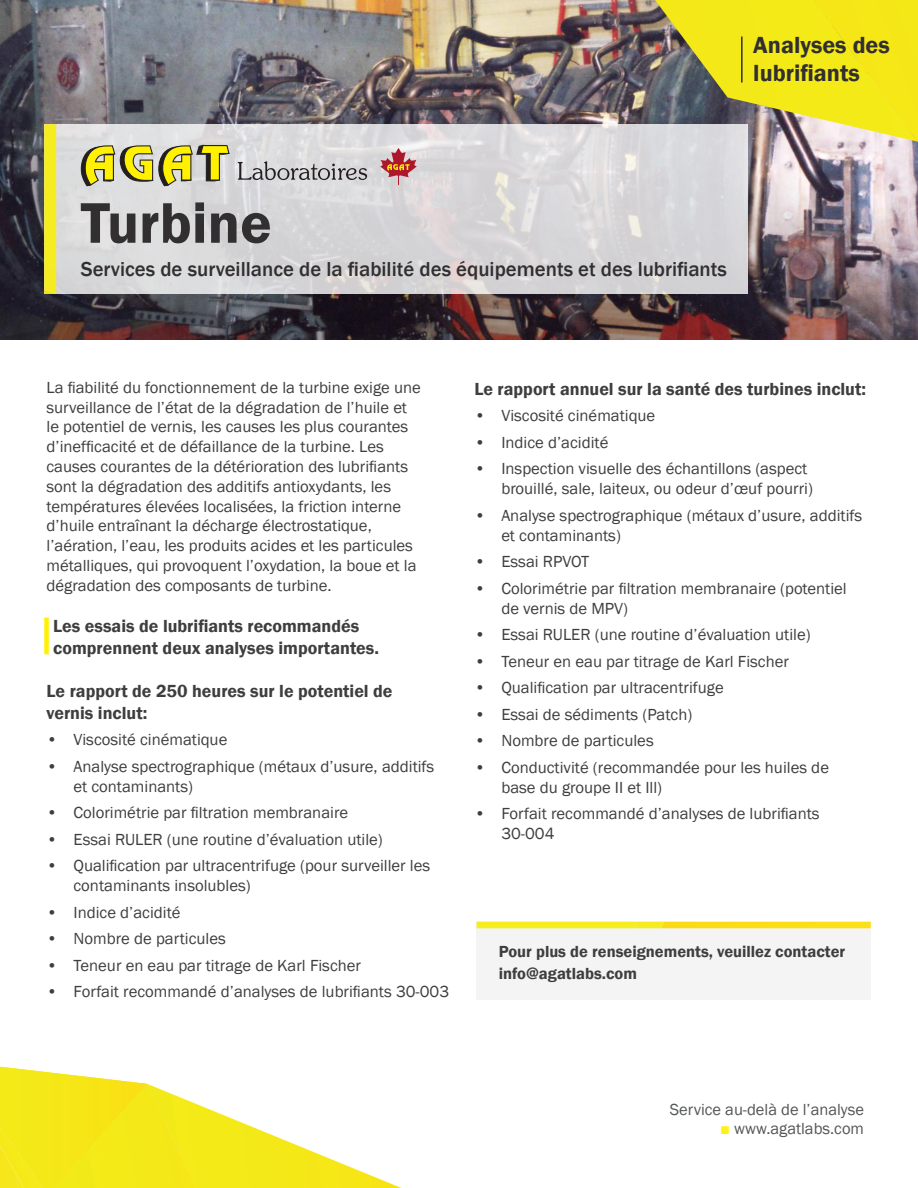
<style>
.page{position:relative;width:918px;height:1188px;background:#fff}
.page>*{position:absolute;margin:0;border:0;box-sizing:border-box;transform-origin:0 0}
.t1{font:600 59.25px "Franklin Gothic";color:#312f30}
.t2{font:600 24px/28.5px "Franklin Gothic";color:#312f30}
.t3{font:500 20.7px "Franklin Gothic";color:#312f30}
.t4{font:600 18px/21.6px "Franklin Gothic";color:#3e3e3f}
.t5{font:16.5px/19.8px "Franklin Gothic";color:#3e3e3f}
.t6{font:600 16.5px "Franklin Gothic";color:#3e3e3f}
.t7{font:16.5px "Franklin Gothic";color:#545557}
.s1{color:#fff116}
</style>
<div class="page">
<img style="left:0;top:0;width:918px;height:339px">
<div style="left:44px;top:618px;width:5px;height:36px;background:#fff101"></div>
<svg style="left:655px;top:0;width:263px;height:142px;background:#d5cb34"></svg>
<svg style="left:0;top:1067px;width:401px;height:121px"></svg>
<div style="left:477px;top:922px;width:394px;height:78px;background:#f4f4f4"></div>
<svg style="left:477px;top:922px;width:394px;height:6px;background:#f8e41c"></svg>
<hr style="left:741px;top:37px;width:2px;height:46px;background:#312f30">
<svg style="left:56px;top:124px;width:692px;height:170px;background:#d9d8da"></svg>
<svg style="left:44px;top:124px;width:12px;height:170px;background:#f4ec25"></svg>
<svg style="left:81px;top:145px;width:149px;height:41px;background:#c0ba63"></svg>
<svg style="left:238px;top:161px;width:129px;height:19px;background:#b1afb1"></svg>
<svg style="left:380px;top:148px;width:37px;height:37px"></svg>
<p class="t2" style="left:753px;top:31px;width:138px">Analyses des lubrifiants</p>
<p class="t1" style="left:81px;top:186px;width:193px">Turbine</p>
<p class="t3" style="left:81px;top:257px;width:648px">Services de surveillance de la fiabilité des équipements et des lubrifiants</p>
<p class="t5" style="left:47px;top:378px;width:376px">La fiabilité du fonctionnement de la turbine exige une surveillance de l’état de la dégradation de l’huile et le potentiel de vernis, les causes les plus courantes d’inefficacité et de défaillance de la turbine. Les causes courantes de la détérioration des lubrifiants sont la dégradation des additifs antioxydants, les températures élevées localisées, la friction interne d’huile entraînant la décharge électrostatique, l’aération, l’eau, les produits acides et les particules métalliques, qui provoquent l’oxydation, la boue et la dégradation des composants de turbine.</p>
<p class="t4" style="left:53px;top:616px;width:327px">Les essais de lubrifiants recommandés comprennent deux analyses importantes.</p>
<p class="t4" style="left:47px;top:680px;width:348px">Le rapport de 250 heures sur le potentiel de vernis inclut:</p>
<p class="t5" style="left:47px;top:730px;width:182px">• Viscosité cinématique</p>
<p class="t5" style="left:74px;top:757px;width:362px;text-indent:-27px">• Analyse spectrographique (métaux d’usure, additifs et contaminants)</p>
<p class="t5" style="left:47px;top:803px;width:303px">• Colorimétrie par filtration membranaire</p>
<p class="t5" style="left:47px;top:830px;width:338px">• Essai RULER (une routine d’évaluation utile)</p>
<p class="t5" style="left:74px;top:856px;width:358px;text-indent:-27px">• Qualification par ultracentrifuge (pour surveiller les contaminants insolubles)</p>
<p class="t5" style="left:47px;top:903px;width:136px">• Indice d’acidité</p>
<p class="t5" style="left:47px;top:929px;width:181px">• Nombre de particules</p>
<p class="t5" style="left:47px;top:956px;width:316px">• Teneur en eau par titrage de Karl Fischer</p>
<p class="t5" style="left:47px;top:982px;width:404px">• Forfait recommandé d’analyses de lubrifiants 30-003</p>
<p class="t4" style="left:474px;top:378px;width:393px">Le rapport annuel sur la santé des turbines inclut:</p>
<p class="t5" style="left:474px;top:406px;width:182px">• Viscosité cinématique</p>
<p class="t5" style="left:474px;top:433px;width:136px">• Indice d’acidité</p>
<p class="t5" style="left:501px;top:459px;width:313px;text-indent:-27px">• Inspection visuelle des échantillons (aspect brouillé, sale, laiteux, ou odeur d’œuf pourri)</p>
<p class="t5" style="left:501px;top:506px;width:362px;text-indent:-27px">• Analyse spectrographique (métaux d’usure, additifs et contaminants)</p>
<p class="t5" style="left:474px;top:552px;width:116px">• Essai RPVOT</p>
<p class="t5" style="left:501px;top:579px;width:347px;text-indent:-27px">• Colorimétrie par filtration membranaire (potentiel de vernis de MPV)</p>
<p class="t5" style="left:474px;top:625px;width:338px">• Essai RULER (une routine d’évaluation utile)</p>
<p class="t5" style="left:474px;top:652px;width:316px">• Teneur en eau par titrage de Karl Fischer</p>
<p class="t5" style="left:474px;top:678px;width:251px">• Qualification par ultracentrifuge</p>
<p class="t5" style="left:474px;top:705px;width:219px">• Essai de sédiments (Patch)</p>
<p class="t5" style="left:474px;top:731px;width:181px">• Nombre de particules</p>
<p class="t5" style="left:501px;top:758px;width:329px;text-indent:-27px">• Conductivité (recommandée pour les huiles de base du groupe II et Ill)</p>
<p class="t5" style="left:501px;top:804px;width:320px;text-indent:-27px">• Forfait recommandé d’analyses de lubrifiants<br>30-004</p>
<p class="t6" style="left:499px;top:941px;width:348px">Pour plus de renseignements, veuillez contacter</p>
<p class="t6" style="left:499px;top:963px;width:140px">info@agatlabs.com</p>
<p class="t7" style="left:670px;top:1099px;width:196px">Service au-delà de l’analyse</p>
<p class="t7" style="left:720px;top:1119px;width:146px"><span class="s1">■</span> www.agatlabs.com</p>
</div>
